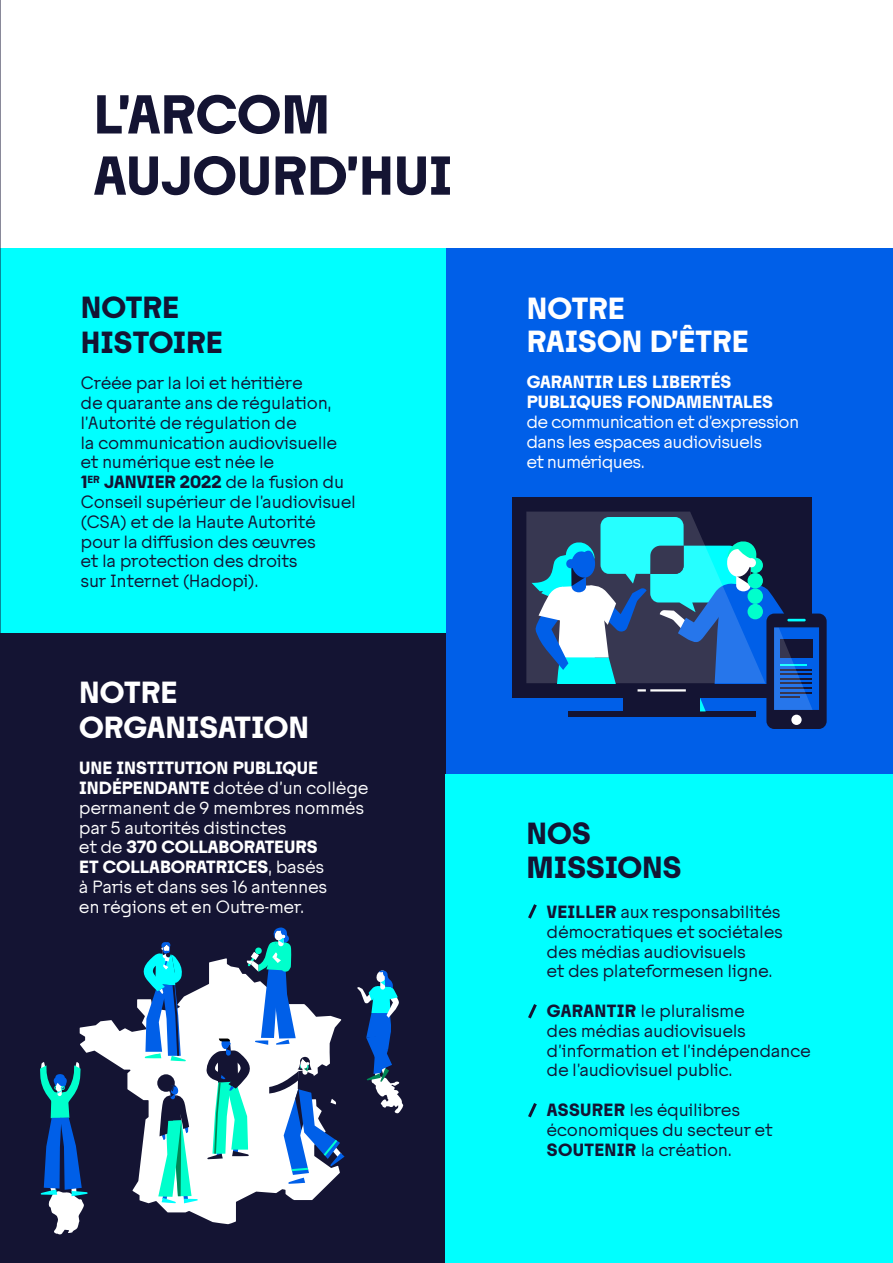
<style>
.page{position:relative;width:893px;height:1263px;background:#fff}
.page>*{position:absolute;margin:0;border:0;box-sizing:border-box;transform-origin:0 0}
.t1{font:700 51px/61.2px "Tosh";color:#141433}
.t2{font:700 28.5px/33px "Tosh";color:#fff}
.t3{font:700 28.5px/34.2px "Tosh";color:#141433}
.t4{font:16.5px/19.8px "Tosh";letter-spacing:.02em;color:#141433}
.t5{font:16.5px/19.8px "Tosh";letter-spacing:.02em;color:#fff}
.t6{font:16.5px/19.8px "Tosh";color:#fff}
.t7{font:700 16.5px/19.8px "Tosh";color:#fff}
.s1{font-weight:700}
</style>
<div class="page">
<div style="left:446px;top:249px;width:447px;height:658px;background:#005fe8"></div>
<div style="left:512px;top:497px;width:299px;height:201px;background:#141433"></div>
<svg style="left:526px;top:511px;width:301px;height:218px"></svg>
<div style="left:0;top:249px;width:446px;height:670px;background:#0ff"></div>
<div style="left:0;top:634px;width:446px;height:629px;background:#141433"></div>
<div style="left:446px;top:774px;width:447px;height:489px;background:#0ff"></div>
<svg style="left:528px;top:904px;width:9px;height:15px"></svg>
<svg style="left:528px;top:1004px;width:9px;height:15px"></svg>
<svg style="left:528px;top:1103px;width:9px;height:15px"></svg>
<svg style="left:80px;top:985px;width:249px;height:239px"></svg>
<svg style="left:142px;top:942px;width:44px;height:119px"></svg>
<svg style="left:206px;top:927px;width:139px;height:257px"></svg>
<div style="left:157px;top:1074px;width:18px;height:18px;background:#141433;border-radius:50%"></div>
<svg style="left:158px;top:1084px;width:40px;height:119px"></svg>
<svg style="left:40px;top:1062px;width:48px;height:172px"></svg>
<svg style="left:357px;top:970px;width:46px;height:143px"></svg>
<hr style="left:0;top:0;width:1px;height:1263px;background:#141433">
<h1 class="t1" style="left:94px;top:84px;width:360px">L’ARCOM<br>AUJOURD’HUI</h1>
<h2 class="t3" style="left:81px;top:291px;width:143px">NOTRE<br>HISTOIRE</h2>
<p class="t4" style="left:81px;top:373px;width:276px">Créée par la loi et héritière<br>de quarante ans de régulation, l’Autorité de régulation de<br>la communication audiovisuelle et numérique est née le<br><span class="s1">1</span><sup>ER</sup> <span class="s1">JANVIER 2022</span> de la fusion du<br>Conseil supérieur de l’audiovisuel (CSA) et de la Haute Autorité pour la diffusion des œuvres<br>et la protection des droits<br>sur Internet (Hadopi).</p>
<h2 class="t2" style="left:79px;top:676px;width:231px;line-height:34.2px">NOTRE<br>ORGANISATION</h2>
<p class="t5" style="left:79px;top:758px;width:291px"><span class="s1">UNE INSTITUTION PUBLIQUE<br>INDÉPENDANTE</span> dotée d’un collège permanent de 9 membres nommés par 5 autorités distinctes<br>et de <span class="s1">370 COLLABORATEURS<br>ET COLLABORATRICES</span>, basés<br>à Paris et dans ses 16 antennes<br>en régions et en Outre-mer.</p>
<h2 class="t2" style="left:527px;top:292px;width:223px">NOTRE<br>RAISON D’ÊTRE</h2>
<p class="t7" style="left:527px;top:372px;width:248px">GARANTIR LES LIBERTÉS<br>PUBLIQUES FONDAMENTALES</p>
<p class="t6" style="left:527px;top:412px;width:274px">de communication et d’expression dans les espaces audiovisuels<br>et numériques.</p>
<h2 class="t3" style="left:527px;top:816px;width:157px">NOS<br>MISSIONS</h2>
<p class="t4" style="left:547px;top:902px;width:237px"><span class="s1">VEILLER</span> aux responsabilités démocratiques et sociétales des médias audiovisuels<br>et des plateformesen ligne.</p>
<p class="t4" style="left:547px;top:1001px;width:265px"><span class="s1">GARANTIR</span> le pluralisme<br>des médias audiovisuels d’information et l’indépendance de l’audiovisuel public.</p>
<p class="t4" style="left:547px;top:1100px;width:227px"><span class="s1">ASSURER</span> les équilibres économiques du secteur et<br><span class="s1">SOUTENIR</span> la création.</p>
</div>
